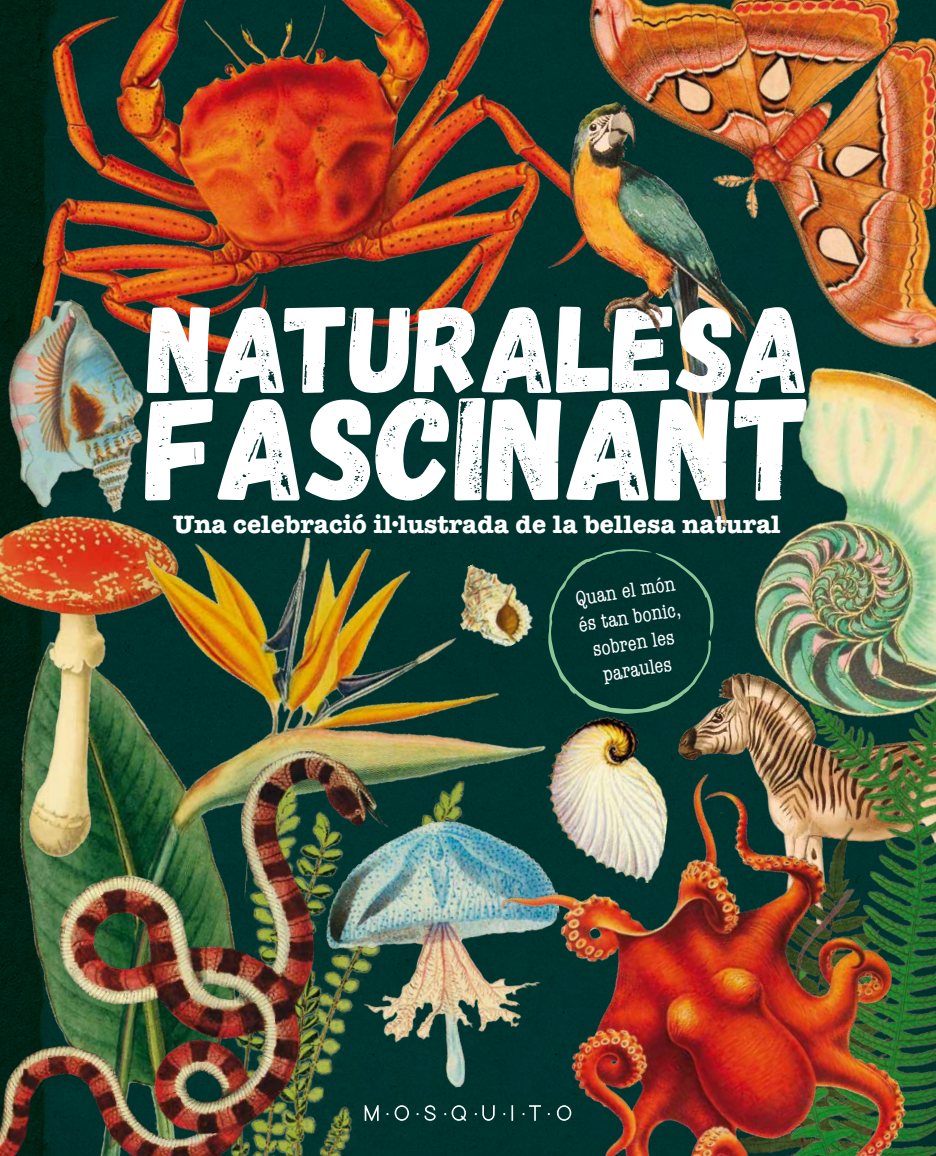
<style>
.page{position:relative;width:936px;height:1156px;background:#fff}
.page>*{position:absolute;margin:0;border:0;box-sizing:border-box;transform-origin:0 0}
.t1{font:146.25px "Gagalin";color:#fff}
.t2{font:123.75px "Gagalin";color:#fff}
.t3{font:700 26px "American Typewriter";color:#fff}
.t4{font:condensed 21.25px/26.2px "American Typewriter";color:#fff;text-align:center}
</style>
<div class="page">
<div style="left:0;top:0;width:935px;height:1155px;background:#003430"></div>
<img style="left:0;top:530px;width:30px;height:204px">
<img style="left:30px;top:522px;width:516px;height:212px">
<img style="left:617px;top:0;width:318px;height:348px">
<img style="left:225px;top:721px;width:282px;height:425px">
<img style="left:0;top:734px;width:422px;height:421px">
<img style="left:537px;top:710px;width:102px;height:35px">
<img style="left:316px;top:810px;width:139px;height:287px">
<img style="left:678px;top:682px;width:64px;height:63px">
<img style="left:665px;top:306px;width:95px;height:225px">
<img style="left:0;top:0;width:617px;height:382px">
<svg style="left:548px;top:549px;width:165px;height:164px"></svg>
<svg style="left:364px;top:1104px;width:91px;height:16px"></svg>
<img style="left:455px;top:745px;width:480px;height:410px">
<img style="left:722px;top:354px;width:213px;height:386px">
<img style="left:0;top:290px;width:186px;height:240px">
<img style="left:438px;top:550px;width:102px;height:112px">
<img style="left:548px;top:85px;width:212px;height:221px">
<img style="left:594px;top:289px;width:77px;height:42px">
<h2 class="t2" style="left:148px;top:273px;width:664px">NATURALESA</h2>
<h1 class="t1" style="left:146px;top:358px;width:667px">FASCINANT</h1>
<p class="t3" style="left:173px;top:508px;width:609px">Una celebració il·lustrada de la bellesa natural</p>
<p class="t4" style="left:572px;top:586px;width:104px;rotate:-9deg">Quan el món és tan bonic, sobren les paraules</p>
</div>
